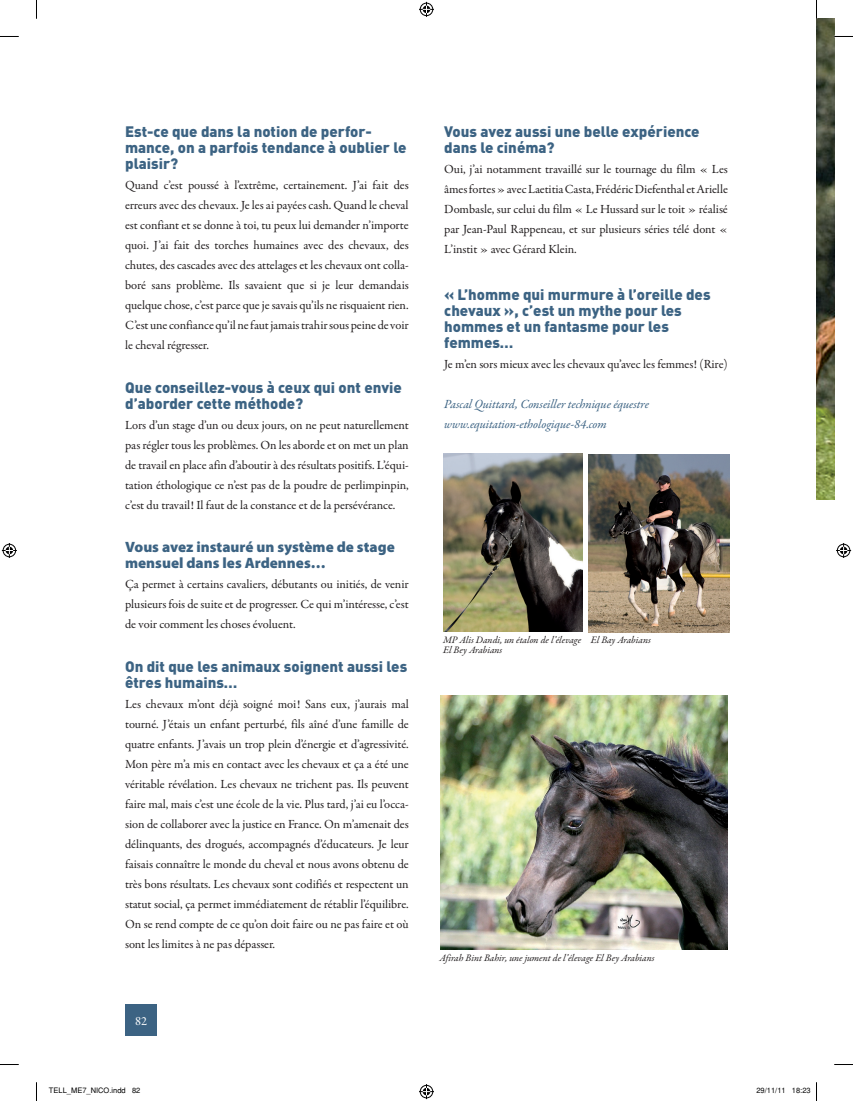
<style>
.page{position:relative;width:853px;height:1101px;background:#fff}
.page>*{position:absolute;margin:0;border:0;box-sizing:border-box;transform-origin:0 0}
.t1{font:900 15px/16.2px "DIN Pro";color:#3c6383}
.t2{font:900 15px/16.2px "Myriad Pro";color:#3c6383}
.t3{font:12.5px/20px "Garamond Premr Pro";letter-spacing:-.005em;color:#231f20;text-align:justify}
.t4{font:italic 12.5px/20px "Garamond Premr Pro";letter-spacing:-.01em;color:#3c6383}
.t5{font:12.5px "Garamond Premr Pro";color:#fff}
.t6{font:italic 10px/10px "Garamond Premr Pro";color:#231f20}
.t7{font:7.5px "Helvetica";color:#000}
</style>
<div class="page">
<div style="left:125px;top:1004px;width:32px;height:32px;background:#3c6383"></div>
<img style="left:441px;top:695px;width:286px;height:254px">
<img style="left:588px;top:455px;width:141px;height:177px">
<img style="left:816px;top:19px;width:18px;height:481px">
<img style="left:443px;top:453px;width:139px;height:178px">
<svg style="left:0;top:36px;width:19px;height:1px"></svg>
<svg style="left:834px;top:36px;width:18px;height:1px"></svg>
<svg style="left:0;top:1064px;width:19px;height:1px"></svg>
<svg style="left:834px;top:1064px;width:18px;height:1px"></svg>
<svg style="left:36px;top:0;width:1px;height:19px"></svg>
<svg style="left:36px;top:1082px;width:1px;height:18px"></svg>
<svg style="left:816px;top:0;width:1px;height:19px"></svg>
<svg style="left:419px;top:2px;width:15px;height:15px"></svg>
<svg style="left:419px;top:1084px;width:15px;height:15px"></svg>
<svg style="left:2px;top:543px;width:15px;height:15px"></svg>
<svg style="left:836px;top:543px;width:15px;height:15px"></svg>
<svg style="left:816px;top:1082px;width:1px;height:18px"></svg>
<p class="t1" style="left:125px;top:122px;width:283px">Est-ce que dans la notion de perfor&shy;mance, on a parfois tendance à oublier le plaisir?</p>
<p class="t3" style="left:125px;top:175px;width:285px">Quand c’est poussé à l’extrême, certainement. J’ai fait des erreurs avec des chevaux. Je les ai payées cash. Quand le cheval est confiant et se donne à toi, tu peux lui demander n’importe quoi. J’ai fait des torches humaines avec des chevaux, des chutes, des cascades avec des attelages et les chevaux ont colla&shy;boré sans problème. Ils savaient que si je leur demandais quelque chose, c’est parce que je savais qu’ils ne risquaient rien.<br>C’est une confiance qu’il ne faut jamais trahir sous peine de voir le cheval régresser.</p>
<p class="t1" style="left:125px;top:378px;width:278px">Que conseillez-vous à ceux qui ont envie d’aborder cette méthode?</p>
<p class="t3" style="left:125px;top:415px;width:285px">Lors d’un stage d’un ou deux jours, on ne peut naturellement pas régler tous les problèmes. On les aborde et on met un plan de travail en place afin d’aboutir à des résultats positifs. L’équi&shy;tation éthologique ce n’est pas de la poudre de perlimpinpin, c’est du travail! Il faut de la constance et de la persévérance.</p>
<p class="t2" style="left:125px;top:538px;width:271px">Vous avez instauré un système de stage mensuel dans les Ardennes…</p>
<p class="t3" style="left:125px;top:575px;width:285px">Ça permet à certains cavaliers, débutants ou initiés, de venir plusieurs fois de suite et de progresser. Ce qui m’intéresse, c’est de voir comment les choses évoluent.</p>
<p class="t1" style="left:125px;top:657px;width:283px">On dit que les animaux soignent aussi les êtres humains…</p>
<p class="t3" style="left:125px;top:694px;width:285px">Les chevaux m’ont déjà soigné moi! Sans eux, j’aurais mal tourné. J’étais un enfant perturbé, fils aîné d’une famille de quatre enfants. J’avais un trop plein d’énergie et d’agressivité.<br>Mon père m’a mis en contact avec les chevaux et ça a été une véritable révélation. Les chevaux ne trichent pas. Ils peuvent faire mal, mais c’est une école de la vie. Plus tard, j’ai eu l’occa&shy;sion de collaborer avec la justice en France. On m’amenait des délinquants, des drogués, accompagnés d’éducateurs. Je leur faisais connaître le monde du cheval et nous avons obtenu de très bons résultats. Les chevaux sont codifiés et respectent un statut social, ça permet immédiatement de rétablir l’équilibre.<br>On se rend compte de ce qu’on doit faire ou ne pas faire et où sont les limites à ne pas dépasser.</p>
<p class="t5" style="left:135px;top:1013px;width:14px">82</p>
<p class="t1" style="left:444px;top:122px;width:257px">Vous avez aussi une belle expérience dans le cinéma?</p>
<p class="t3" style="left:444px;top:159px;width:285px">Oui, j’ai notamment travaillé sur le tournage du film « Les âmes fortes » avec Laetitia Casta, Frédéric Diefenthal et Arielle Dombasle, sur celui du film « Le Hussard sur le toit » réalisé par Jean-Paul Rappeneau, et sur plusieurs séries télé dont « L’instit » avec Gérard Klein.</p>
<p class="t1" style="left:444px;top:285px;width:268px">« L’homme qui murmure à l’oreille des chevaux », c’est un mythe pour les hommes et un fantasme pour les femmes…</p>
<p class="t3" style="left:444px;top:355px;width:285px">Je m’en sors mieux avec les chevaux qu’avec les femmes! (Rire)</p>
<p class="t4" style="left:444px;top:395px;width:206px">Pascal Quittard, Conseiller technique équestre www.equitation-ethologique-84.com</p>
<p class="t6" style="left:443px;top:635px;width:140px">MP Alis Dandi, un étalon de l’élevage<br>El Bey Arabians</p>
<p class="t6" style="left:591px;top:635px;width:61px">El Bay Arabians</p>
<p class="t6" style="left:439px;top:953px;width:216px">Afirah Bint Bahir, une jument de l’élevage El Bey Arabians</p>
<p class="t7" style="left:49px;top:1086px;width:93px">TELL_ME7_NICO.indd 82</p>
<p class="t7" style="left:756px;top:1086px;width:56px">29/11/11 18:23</p>
</div>
